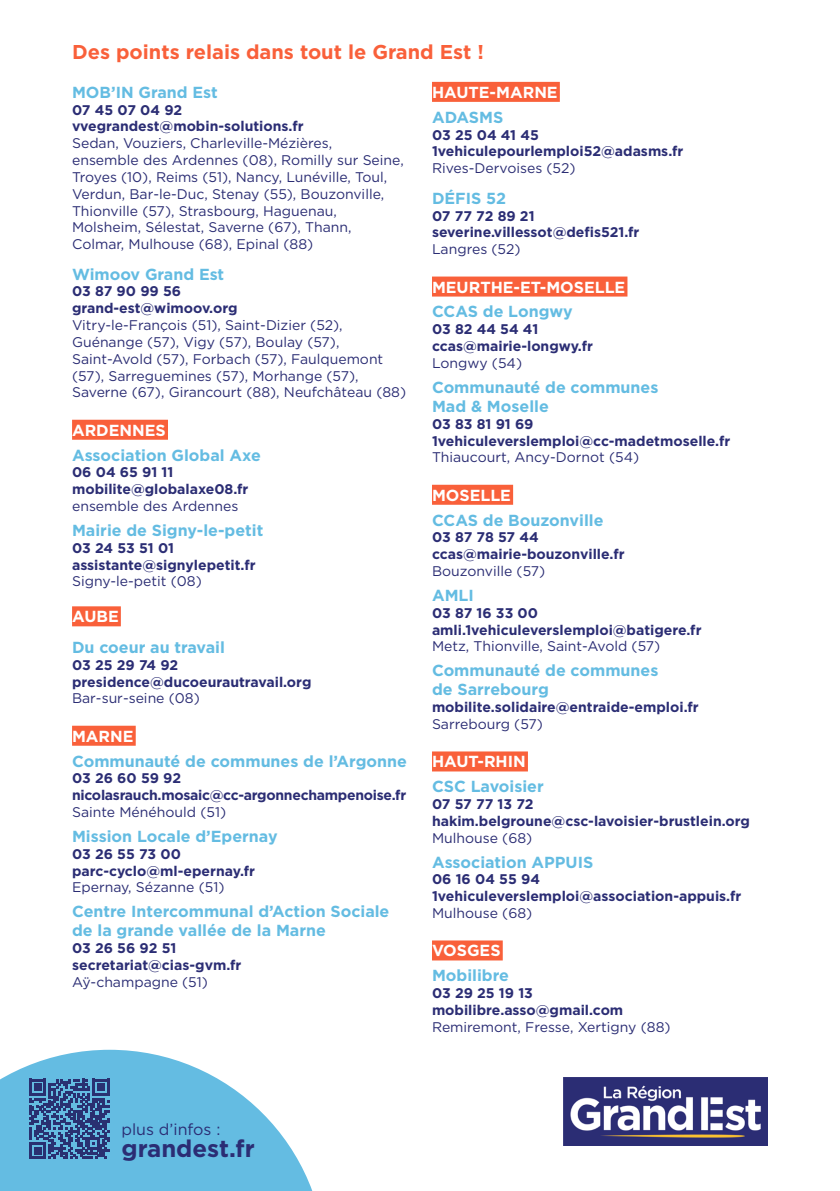
<style>
.page{position:relative;width:840px;height:1191px;background:#fff}
.page>*{position:absolute;margin:0;border:0;box-sizing:border-box;transform-origin:0 0}
.t1{font:700 24px "Gotham";color:#2b2d74}
.t2{font:700 20px "Gotham";color:#f9603a}
.t3{font:700 16px/19.2px "Gotham";color:#64bce2}
.t4{font:700 16px "Gotham";color:#fff}
.t5{font:16px "Gotham";color:#2b2d74}
.t6{font:14px/16.8px "Gotham";color:#2b2d74}
.t7{font:700 14px/16.8px "Gotham";color:#2b2d74}
.t8{font:700 14px/16.8px "Gotham";letter-spacing:-.02em;color:#2b2d74}
</style>
<div class="page">
<div style="left:72px;top:420px;width:96px;height:20px;background:#f9603a"></div>
<div style="left:72px;top:606px;width:49px;height:20px;background:#f9603a"></div>
<div style="left:72px;top:725px;width:64px;height:20px;background:#f9603a"></div>
<div style="left:432px;top:82px;width:127px;height:20px;background:#f9603a"></div>
<div style="left:432px;top:276px;width:195px;height:20px;background:#f9603a"></div>
<div style="left:432px;top:485px;width:81px;height:20px;background:#f9603a"></div>
<div style="left:432px;top:751px;width:95px;height:20px;background:#f9603a"></div>
<div style="left:432px;top:940px;width:70px;height:20px;background:#f9603a"></div>
<svg style="left:0;top:1049px;width:313px;height:142px;fill:#64bce2"></svg>
<svg style="left:29px;top:1078px;width:80px;height:81px;background:#3e639a"></svg>
<img style="left:563px;top:1077px;width:204px;height:68px">
<h2 class="t2" style="left:72px;top:39px;width:413px">Des points relais dans tout le Grand Est !</h2>
<p class="t3" style="left:72px;top:82px;width:147px">MOB’IN Grand Est</p>
<p class="t7" style="left:72px;top:101px;width:233px">07 45 07 04 92 vvegrandest@mobin-solutions.fr</p>
<p class="t6" style="left:72px;top:135px;width:333px">Sedan, Vouziers, Charleville-Mézières,<br>ensemble des Ardennes (08), Romilly sur Seine, Troyes (10), Reims (51), Nancy, Lunéville, Toul, Verdun, Bar-le-Duc, Stenay (55), Bouzonville, Thionville (57), Strasbourg, Haguenau, Molsheim, Sélestat, Saverne (67), Thann, Colmar, Mulhouse (68), Epinal (88)</p>
<p class="t3" style="left:72px;top:264px;width:154px">Wimoov Grand Est</p>
<p class="t7" style="left:72px;top:283px;width:167px">03 87 90 99 56 grand-est@wimoov.org</p>
<p class="t6" style="left:72px;top:316px;width:335px">Vitry-le-François (51), Saint-Dizier (52), Guénange (57), Vigy (57), Boulay (57), Saint-Avold (57), Forbach (57), Faulquemont (57), Sarreguemines (57), Morhange (57), Saverne (67), Girancourt (88), Neufchâteau (88)</p>
<p class="t4" style="left:72px;top:419px;width:95px">ARDENNES</p>
<p class="t3" style="left:72px;top:445px;width:190px">Association Global Axe</p>
<p class="t7" style="left:72px;top:464px;width:178px">06 04 65 91 11 mobilite@globalaxe08.fr</p>
<p class="t6" style="left:72px;top:497px;width:168px">ensemble des Ardennes</p>
<p class="t3" style="left:72px;top:520px;width:193px">Mairie de Signy-le-petit</p>
<p class="t7" style="left:72px;top:539px;width:185px">03 24 53 51 01 assistante@signylepetit.fr</p>
<p class="t6" style="left:72px;top:572px;width:131px">Signy-le-petit (08)</p>
<p class="t4" style="left:72px;top:606px;width:48px">AUBE</p>
<p class="t3" style="left:72px;top:637px;width:154px">Du coeur au travail</p>
<p class="t7" style="left:72px;top:656px;width:241px">03 25 29 74 92 presidence@ducoeurautravail.org</p>
<p class="t6" style="left:72px;top:689px;width:129px">Bar-sur-seine (08)</p>
<p class="t4" style="left:72px;top:725px;width:63px">MARNE</p>
<p class="t3" style="left:72px;top:751px;width:336px">Communauté de communes de l’Argonne</p>
<p class="t8" style="left:72px;top:770px;width:335px">03 26 60 59 92 nicolasrauch.mosaic@cc-argonnechampenoise.fr</p>
<p class="t6" style="left:72px;top:803px;width:155px">Sainte Ménéhould (51)</p>
<p class="t3" style="left:72px;top:826px;width:207px">Mission Locale d’Epernay</p>
<p class="t7" style="left:72px;top:845px;width:184px">03 26 55 73 00 parc-cyclo@ml-epernay.fr</p>
<p class="t6" style="left:72px;top:878px;width:154px">Epernay, Sézanne (51)</p>
<p class="t3" style="left:72px;top:902px;width:319px">Centre Intercommunal d’Action Sociale de la grande vallée de la Marne</p>
<p class="t7" style="left:72px;top:939px;width:171px">03 26 56 92 51 secretariat@cias-gvm.fr</p>
<p class="t6" style="left:72px;top:973px;width:137px">Aÿ-champagne (51)</p>
<p class="t4" style="left:432px;top:82px;width:127px">HAUTE-MARNE</p>
<p class="t3" style="left:432px;top:107px;width:73px">ADASMS</p>
<p class="t7" style="left:432px;top:126px;width:253px">03 25 04 41 45<br>1vehiculepourlemploi52@adasms.fr</p>
<p class="t6" style="left:432px;top:159px;width:145px">Rives-Dervoises (52)</p>
<p class="t3" style="left:432px;top:188px;width:76px">DÉFIS 52</p>
<p class="t7" style="left:432px;top:207px;width:209px">07 77 72 89 21 severine.villessot@defis521.fr</p>
<p class="t6" style="left:432px;top:240px;width:90px">Langres (52)</p>
<p class="t4" style="left:432px;top:276px;width:195px">MEURTHE-ET-MOSELLE</p>
<p class="t3" style="left:432px;top:302px;width:142px">CCAS de Longwy</p>
<p class="t7" style="left:432px;top:321px;width:162px">03 82 44 54 41 ccas@mairie-longwy.fr</p>
<p class="t6" style="left:432px;top:354px;width:91px">Longwy (54)</p>
<p class="t3" style="left:432px;top:377px;width:228px">Communauté de communes<br>Mad &amp; Moselle</p>
<p class="t7" style="left:432px;top:415px;width:299px">03 83 81 91 69<br>1vehiculeverslemploi@cc-madetmoselle.fr</p>
<p class="t6" style="left:432px;top:449px;width:208px">Thiaucourt, Ancy-Dornot (54)</p>
<p class="t4" style="left:432px;top:484px;width:80px">MOSELLE</p>
<p class="t3" style="left:432px;top:510px;width:173px">CCAS de Bouzonville</p>
<p class="t7" style="left:432px;top:529px;width:194px">03 87 78 57 44 ccas@mairie-bouzonville.fr</p>
<p class="t6" style="left:432px;top:562px;width:115px">Bouzonville (57)</p>
<p class="t3" style="left:432px;top:585px;width:43px">AMLI</p>
<p class="t7" style="left:432px;top:604px;width:271px">03 87 16 33 00 amli.1vehiculeverslemploi@batigere.fr</p>
<p class="t6" style="left:432px;top:637px;width:230px">Metz, Thionville, Saint-Avold (57)</p>
<p class="t3" style="left:432px;top:661px;width:228px">Communauté de communes de Sarrebourg</p>
<p class="t7" style="left:432px;top:699px;width:268px">mobilite.solidaire@entraide-emploi.fr</p>
<p class="t6" style="left:432px;top:715px;width:112px">Sarrebourg (57)</p>
<p class="t4" style="left:432px;top:751px;width:95px">HAUT-RHIN</p>
<p class="t3" style="left:432px;top:777px;width:113px">CSC Lavoisier</p>
<p class="t7" style="left:432px;top:795px;width:319px">07 57 77 13 72 hakim.belgroune@csc-lavoisier-brustlein.org</p>
<p class="t6" style="left:432px;top:829px;width:102px">Mulhouse (68)</p>
<p class="t3" style="left:432px;top:852px;width:163px">Association APPUIS</p>
<p class="t7" style="left:432px;top:871px;width:310px">06 16 04 55 94<br>1vehiculeverslemploi@association-appuis.fr</p>
<p class="t6" style="left:432px;top:904px;width:102px">Mulhouse (68)</p>
<p class="t4" style="left:432px;top:940px;width:70px">VOSGES</p>
<p class="t3" style="left:432px;top:966px;width:78px">Mobilibre</p>
<p class="t7" style="left:432px;top:984px;width:193px">03 29 25 19 13 mobilibre.asso@gmail.com</p>
<p class="t6" style="left:432px;top:1018px;width:240px">Remiremont, Fresse, Xertigny (88)</p>
<p class="t5" style="left:121px;top:1119px;width:100px">plus d’infos :</p>
<h1 class="t1" style="left:121px;top:1132px;width:135px">grandest.fr</h1>
</div>
